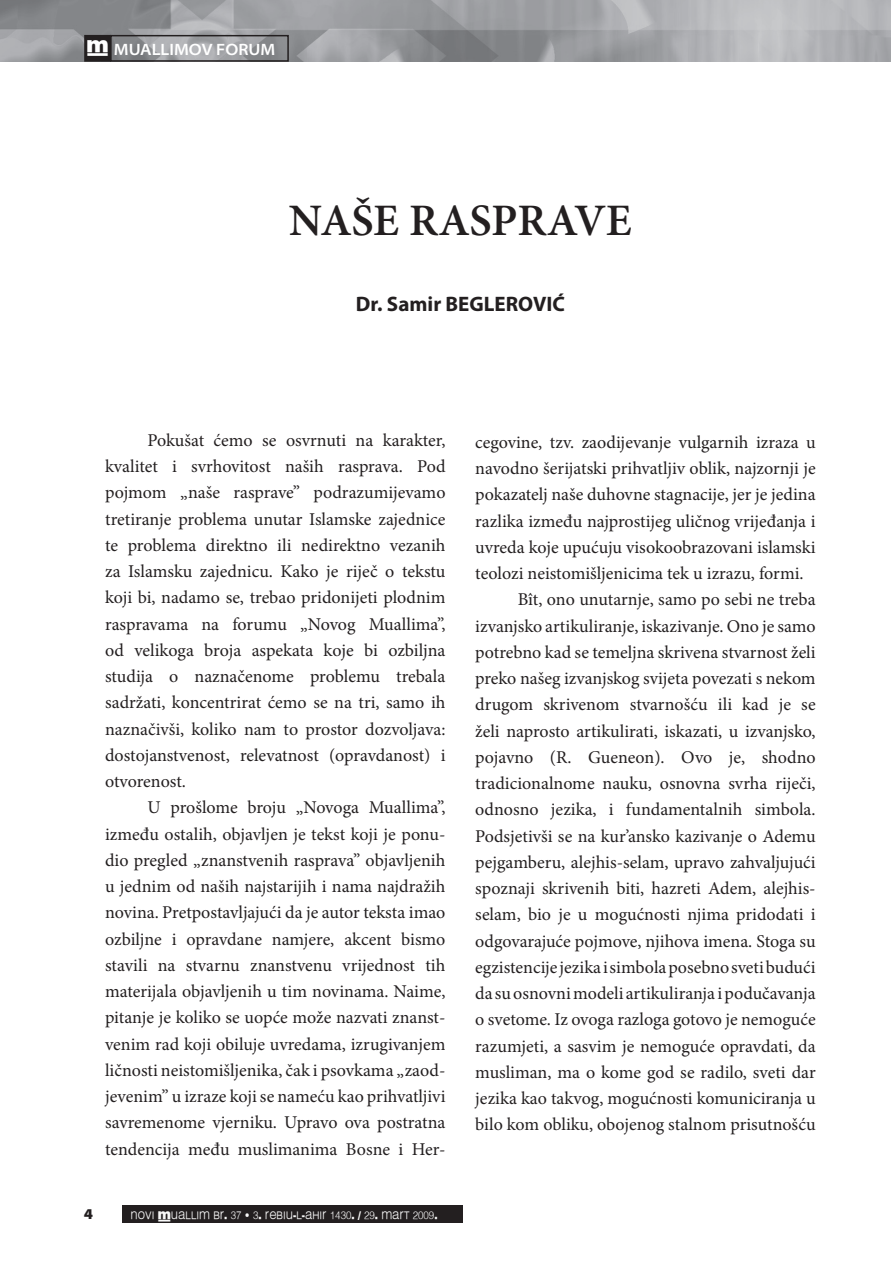
<style>
.page{position:relative;width:891px;height:1261px;background:#fff}
.page>*{position:absolute;margin:0;border:0;box-sizing:border-box;transform-origin:0 0}
.t1{font:600 45px "Minion Pro";letter-spacing:-.01em;color:#231f20}
.t2{font:700 21px "Myriad Pro";color:#231f20}
.t3{font:18px/26.2px "Minion Pro";color:#231f20;text-align:justify}
.t4{font:600 semi-expanded 16.5px "Myriad Pro";color:#fff}
.t5{font:900 semi-expanded 15px "Myriad Pro";color:#231f20}
.t6{font:10.8px "Muallim";color:#f9f9f9;scale:.91 1}
.s1{font-family:"Muallim";font-weight:400;font-stretch:normal}
</style>
<div class="page">
<img style="left:0;top:0;width:890px;height:61px">
<div style="left:85px;top:36px;width:25px;height:25px;background:#231f20"></div>
<div style="left:84px;top:35px;width:27px;height:27px;border:2px solid #231f20"></div>
<div style="left:110px;top:35px;width:179px;height:27px;border:2px solid #231f20"></div>
<div style="left:122px;top:1205px;width:340px;height:18px;background:#231f20"></div>
<p class="t4" style="left:86px;top:40px;width:190px"><span class="s1">†</span> MUALLIMOV FORUM</p>
<h1 class="t1" style="left:289px;top:189px;width:344px">NAŠE RASPRAVE</h1>
<p class="t2" style="left:356px;top:290px;width:210px">Dr. Samir BEGLEROVIĆ</p>
<p class="t3" style="left:105px;top:427px;width:342px;text-indent:43px">Pokušat ćemo se osvrnuti na karakter, kvalitet i svrhovitost naših rasprava. Pod pojmom „naše rasprave” podrazumijevamo tretiranje problema unutar Islamske zajednice te problema direktno ili nedirektno vezanih za Islamsku zajednicu. Kako je riječ o tekstu koji bi, nadamo se, trebao pridonijeti plodnim raspravama na forumu „Novog Muallima”, od velikoga broja aspekata koje bi ozbiljna studija o naznačenome problemu trebala sadržati, koncentrirat ćemo se na tri, samo ih naznačivši, koliko nam to prostor dozvoljava: dostojanstvenost, relevatnost (opravdanost) i otvorenost.</p>
<p class="t3" style="left:105px;top:794px;width:342px;text-indent:43px">U prošlome broju „Novoga Muallima”, između ostalih, objavljen je tekst koji je ponu&shy;dio pregled „znanstvenih rasprava” objavljenih u jednim od naših najstarijih i nama najdražih novina. Pretpostavljajući da je autor teksta imao ozbiljne i opravdane namjere, akcent bismo stavili na stvarnu znanstvenu vrijednost tih materijala objavljenih u tim novinama. Naime, pitanje je koliko se uopće može nazvati znanst&shy;venim rad koji obiluje uvredama, izrugivanjem ličnosti neistomišljenika, čak i psovkama „zaod&shy;jevenim” u izraze koji se nameću kao prihvatljivi savremenome vjerniku. Upravo ova postratna tendencija među muslimanima Bosne i Her-</p>
<p class="t5" style="left:84px;top:1205px;width:11px">4</p>
<p class="t6" style="left:131px;top:1208px;width:339px">NOVI †UALLIM BR. 37 • 3. REBIU-L-AHIR 1430. / 29. MART 2009.</p>
<p class="t3" style="left:475px;top:429px;width:342px">cegovine, tzv. zaodijevanje vulgarnih izraza u</p>
<p class="t3" style="left:475px;top:455px;width:342px">navodno šerijatski prihvatljiv oblik, najzornji je</p>
<p class="t3" style="left:475px;top:481px;width:342px">pokazatelj naše duhovne stagnacije, jer je jedina</p>
<p class="t3" style="left:475px;top:507px;width:342px">razlika između najprostijeg uličnog vrijeđanja i</p>
<p class="t3" style="left:475px;top:534px;width:342px">uvreda koje upućuju visokoobrazovani islamski</p>
<p class="t3" style="left:475px;top:560px;width:330px">teolozi neistomišljenicima tek u izrazu, formi.</p>
<p class="t3" style="left:518px;top:586px;width:299px">Bît, ono unutarnje, samo po sebi ne treba</p>
<p class="t3" style="left:475px;top:612px;width:342px">izvanjsko artikuliranje, iskazivanje. Ono je samo</p>
<p class="t3" style="left:475px;top:639px;width:342px">potrebno kad se temeljna skrivena stvarnost želi</p>
<p class="t3" style="left:475px;top:665px;width:342px">preko našeg izvanjskog svijeta povezati s nekom</p>
<p class="t3" style="left:475px;top:691px;width:342px">drugom skrivenom stvarnošću ili kad je se</p>
<p class="t3" style="left:475px;top:717px;width:342px">želi naprosto artikulirati, iskazati, u izvanjsko,</p>
<p class="t3" style="left:475px;top:744px;width:342px">pojavno (R. Gueneon). Ovo je, shodno</p>
<p class="t3" style="left:475px;top:770px;width:342px">tradicionalnome nauku, osnovna svrha riječi,</p>
<p class="t3" style="left:475px;top:796px;width:342px">odnosno jezika, i fundamentalnih simbola.</p>
<p class="t3" style="left:475px;top:822px;width:342px">Podsjetivši se na kur’ansko kazivanje o Ademu</p>
<p class="t3" style="left:475px;top:849px;width:342px">pejgamberu, alejhis-selam, upravo zahvaljujući</p>
<p class="t3" style="left:475px;top:875px;width:342px">spoznaji skrivenih biti, hazreti Adem, alejhis-</p>
<p class="t3" style="left:475px;top:901px;width:342px">selam, bio je u mogućnosti njima pridodati i</p>
<p class="t3" style="left:475px;top:927px;width:342px">odgovarajuće pojmove, njihova imena. Stoga su</p>
<p class="t3" style="left:475px;top:954px;width:342px">egzistencije jezika i simbola posebno sveti budući</p>
<p class="t3" style="left:475px;top:980px;width:342px">da su osnovni modeli artikuliranja i podučavanja</p>
<p class="t3" style="left:475px;top:1006px;width:342px">o svetome. Iz ovoga razloga gotovo je nemoguće</p>
<p class="t3" style="left:475px;top:1032px;width:342px">razumjeti, a sasvim je nemoguće opravdati, da</p>
<p class="t3" style="left:475px;top:1059px;width:342px">musliman, ma o kome god se radilo, sveti dar</p>
<p class="t3" style="left:475px;top:1085px;width:342px">jezika kao takvog, mogućnosti komuniciranja u</p>
<p class="t3" style="left:475px;top:1111px;width:342px">bilo kom obliku, obojenog stalnom prisutnošću</p>
</div>
